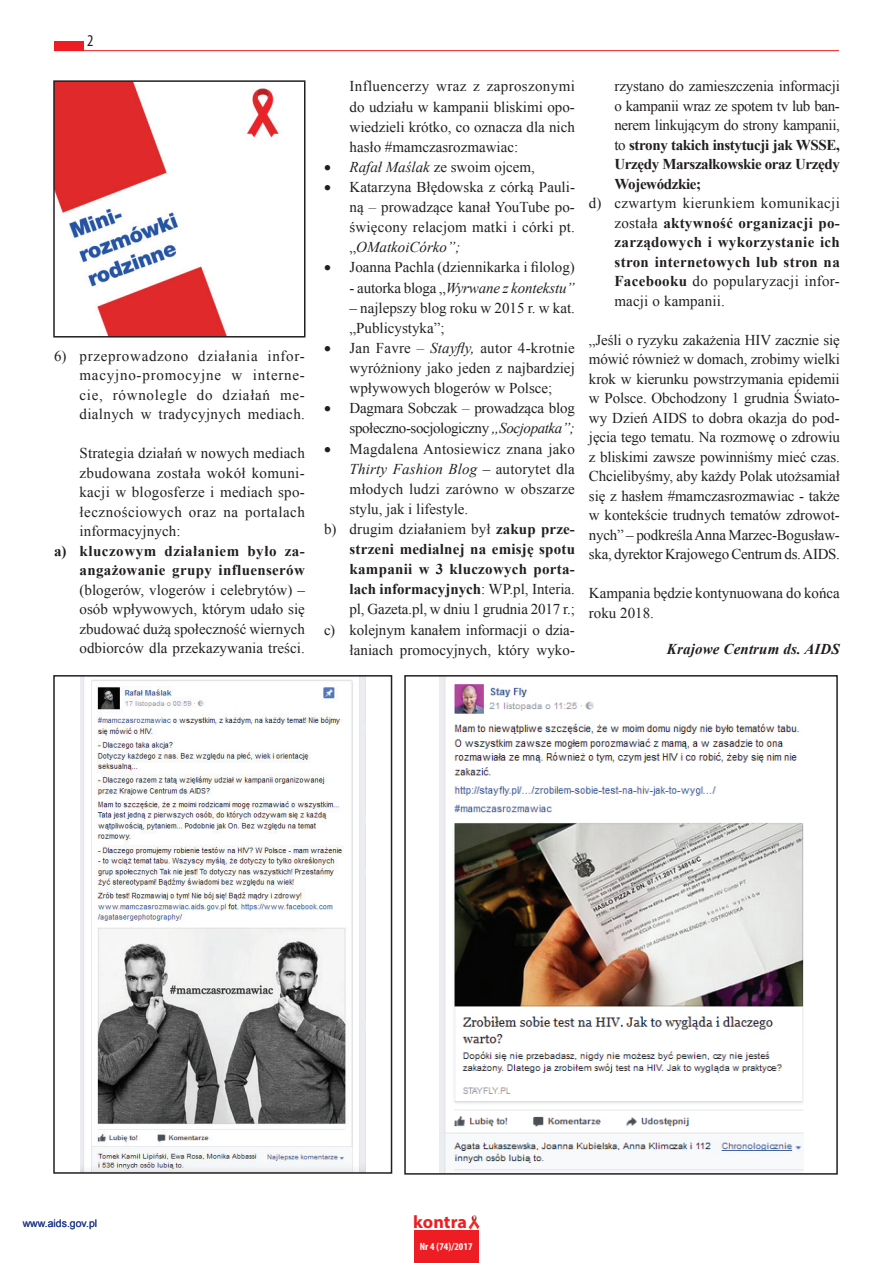
<style>
.page{position:relative;width:893px;height:1263px;background:#fff}
.page>*{position:absolute;margin:0;border:0;box-sizing:border-box;transform-origin:0 0}
.t1{font:700 18px "Myriad Pro";letter-spacing:.005em;color:#ee1d23}
.t2{font:condensed 16.5px "Myriad Pro";color:#231f20}
.t3{font:15px/19.5px "Times New Roman";color:#231f20;text-align:justify}
.t4{font:700 15px/19.5px "Times New Roman";letter-spacing:.025em;color:#231f20;text-align:right}
.t5{font:italic 15px "Times New Roman";color:#231f20}
.t6{font:700 15px "Times New Roman";color:#231f20}
.t7{font:italic 700 15px "Times New Roman";letter-spacing:.01em;color:#231f20}
.t8{font:10.5px "Arial";color:#253f8e}
.t9{font:700 condensed 10.5px "Myriad Pro";letter-spacing:.01em;color:#fff}
.s1{font-style:italic}
.s2{font-style:normal}
.s3{font-weight:700}
.s4{font-weight:400}
</style>
<div class="page">
<hr style="left:54px;top:50px;width:785px;height:1px;background:#ee1d23">
<div style="left:54px;top:41px;width:30px;height:10px;background:#ee1d23"></div>
<div style="left:414px;top:1230px;width:65px;height:33px;background:#ee1d23"></div>
<img style="left:468px;top:1215px;width:11px;height:14px">
<img style="left:56px;top:83px;width:223px;height:252px">
<div style="left:53px;top:80px;width:252px;height:258px;border:2px solid #231f20"></div>
<img style="left:81px;top:678px;width:284px;height:493px">
<div style="left:53px;top:675px;width:339px;height:499px;border:2px solid #231f20"></div>
<img style="left:439px;top:678px;width:364px;height:494px">
<div style="left:404px;top:675px;width:434px;height:500px;border:2px solid #231f20"></div>
<p class="t2" style="left:87px;top:30px;width:8px">2</p>
<p class="t3" style="left:80px;top:346px;width:227px;text-indent:-26px">6) przeprowadzono działania infor&shy;macyjno-promocyjne w interne&shy;cie, równolegle do działań me&shy;dialnych w tradycyjnych mediach.</p>
<p class="t3" style="left:80px;top:443px;width:227px">Strategia działań w nowych mediach zbudowana została wokół komuni&shy;kacji w blogosferze i mediach spo&shy;łecznościowych oraz na portalach informacyjnych:</p>
<p class="t4" style="left:54px;top:541px;width:252px">a) kluczowym działaniem było za&shy;angażowanie grupy influenserów</p>
<p class="t3" style="left:80px;top:580px;width:227px">(blogerów, vlogerów i celebrytów) – osób wpływowych, którym udało się zbudować dużą społeczność wiernych odbiorców dla przekazywania treści.</p>
<p class="t3" style="left:350px;top:76px;width:227px;line-height:20.1px">Influencerzy wraz z zaproszonymi do udziału w kampanii bliskimi opo&shy;wiedzieli krótko, co oznacza dla nich hasło #mamczasrozmawiac:</p>
<p class="t3" style="left:324px;top:157px;width:212px">• <span class="s1">Rafał Maślak</span> ze swoim ojcem,</p>
<p class="t3" style="left:350px;top:177px;width:227px;line-height:20.1px;text-indent:-26px">• Katarzyna Błędowska z córką Pauli&shy;ną <span class="s1">–</span> prowadzące kanał YouTube po&shy;święcony relacjom matki i córki pt. „<span class="s1">OMatkoiCórko”;</span></p>
<p class="t3" style="left:324px;top:257px;width:252px">• Joanna Pachla (dziennikarka i filolog)</p>
<p class="t5" style="left:350px;top:277px;width:227px"><span class="s2">- autorka bloga „</span>Wyrwane z kontekstu”</p>
<p class="t3" style="left:350px;top:297px;width:227px;line-height:20.1px">– najlepszy blog roku w 2015 r. w kat. „Publicystyka”;</p>
<p class="t3" style="left:350px;top:338px;width:227px;line-height:20.1px;text-indent:-26px">• Jan Favre <span class="s1">– Stayfly,</span> autor 4-krotnie wyróżniony jako jeden z najbardziej wpływowych blogerów w Polsce;</p>
<p class="t3" style="left:324px;top:398px;width:252px;line-height:20.1px;text-align:right">• Dagmara Sobczak <span class="s1">–</span> prowadząca blog społeczno-socjologiczny <span class="s1">„Socjopatka”;</span></p>
<p class="t3" style="left:324px;top:438px;width:252px">• Magdalena Antosiewicz znana jako</p>
<p class="t5" style="left:350px;top:458px;width:227px">Thirty Fashion Blog <span class="s2">– autorytet dla</span></p>
<p class="t3" style="left:350px;top:479px;width:227px">młodych ludzi zarówno w obszarze</p>
<p class="t3" style="left:350px;top:499px;width:120px">stylu, jak i lifestyle.</p>
<p class="t3" style="left:324px;top:519px;width:252px">b) drugim działaniem był <span class="s3">zakup prze-</span></p>
<p class="t4" style="left:350px;top:539px;width:227px">strzeni medialnej na emisję spotu</p>
<p class="t4" style="left:350px;top:559px;width:227px">kampanii w 3 kluczowych porta-</p>
<p class="t6" style="left:350px;top:579px;width:227px">lach informacyjnych<span class="s4">: WP.pl, Interia.</span></p>
<p class="t3" style="left:350px;top:599px;width:227px">pl, Gazeta.pl, w dniu 1 grudnia 2017 r.;</p>
<p class="t3" style="left:324px;top:620px;width:252px">c) kolejnym kanałem informacji o dzia-</p>
<p class="t3" style="left:350px;top:640px;width:227px">łaniach promocyjnych, który wyko-</p>
<p class="t3" style="left:614px;top:76px;width:227px">rzystano do zamieszczenia informacji o kampanii wraz ze spotem tv lub ban&shy;nerem linkującym do strony kampanii, to <span class="s3">strony takich instytucji jak WSSE, Urzędy Marszałkowskie oraz Urzędy Wojewódzkie;</span></p>
<p class="t4" style="left:614px;top:193px;width:227px;text-align:justify;text-indent:-26px"><span class="s4">d) czwartym kierunkiem komunikacji została</span> aktywność organizacji po&shy;zarządowych i wykorzystanie ich stron internetowych lub stron na Facebooku <span class="s4">do popularyzacji infor&shy;macji o kampanii.</span></p>
<p class="t3" style="left:589px;top:330px;width:252px">„Jeśli o ryzyku zakażenia HIV zacznie się mówić również w domach, zrobimy wielki krok w kierunku powstrzymania epidemii w Polsce. Obchodzony 1 grudnia Świato&shy;wy Dzień AIDS to dobra okazja do pod&shy;jęcia tego tematu. Na rozmowę o zdrowiu z bliskimi zawsze powinniśmy mieć czas.<br>Chcielibyśmy, aby każdy Polak utożsamiał się z hasłem #mamczasrozmawiac - także w kontekście trudnych tematów zdrowot&shy;nych” – podkreśla Anna Marzec-Bogusław&shy;ska, dyrektor Krajowego Centrum ds. AIDS.</p>
<p class="t3" style="left:589px;top:583px;width:252px">Kampania będzie kontynuowana do końca roku 2018.</p>
<p class="t7" style="left:667px;top:638px;width:174px">Krajowe Centrum ds. AIDS</p>
<p class="t8" style="left:23px;top:1216px;width:76px">www.aids.gov.pl</p>
<p class="t1" style="left:413px;top:1210px;width:55px">kontra</p>
<p class="t9" style="left:420px;top:1240px;width:54px">Nr 4 (74)/2017</p>
</div>
